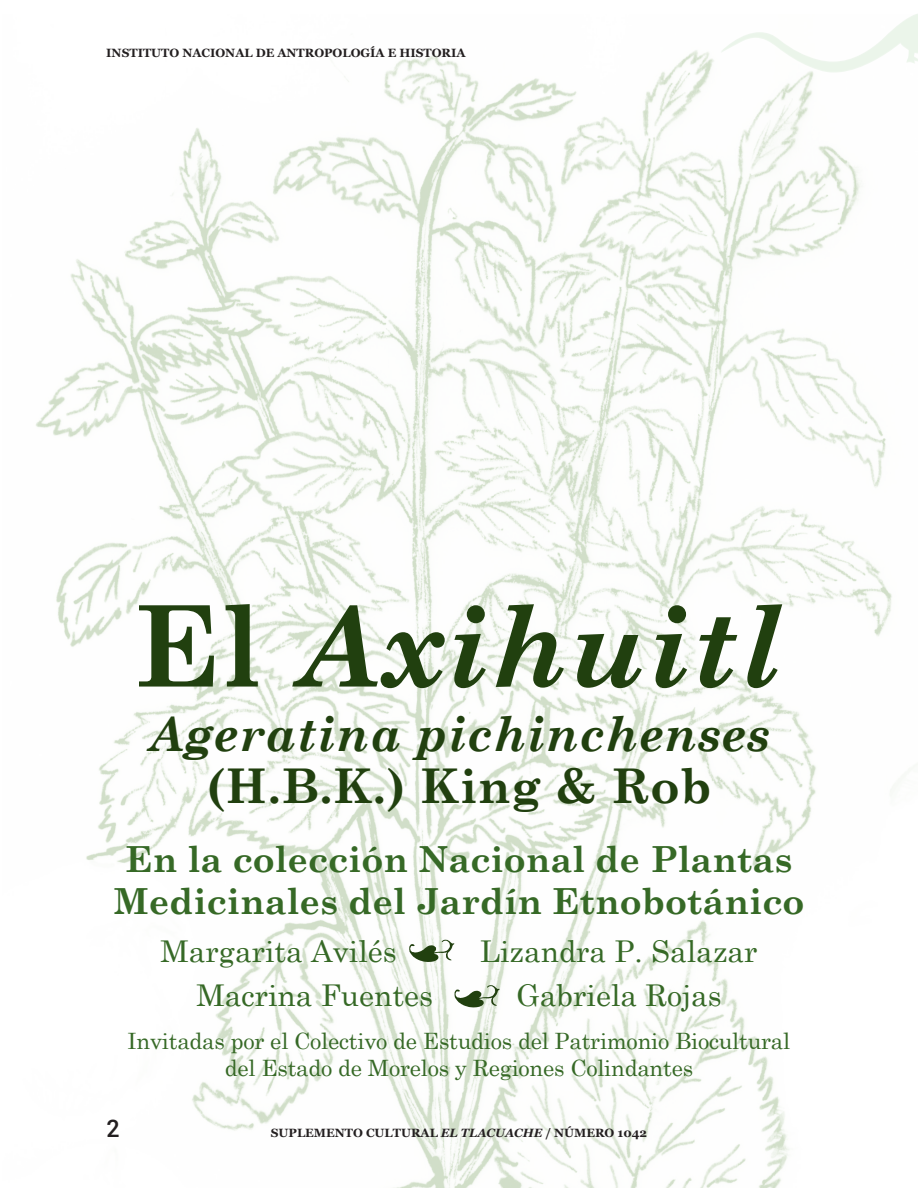
<style>
.page{position:relative;width:918px;height:1188px;background:#fff}
.page>*{position:absolute;margin:0;border:0;box-sizing:border-box;transform-origin:0 0}
.t1{font:italic 700 112.5px "Century Schoolbook";letter-spacing:.01em;color:#21400f}
.t2{font:italic 700 48px/51.8px "Century Schoolbook";letter-spacing:.01em;color:#21400f;text-align:center}
.t3{font:700 36px "Century Schoolbook";color:#366926}
.t4{font:30px "Century Schoolbook";color:#366926}
.t5{font:500 24px "Roboto";color:#231f20}
.t6{font:22.5px "Century Schoolbook";letter-spacing:-.01em;color:#366926}
.t7{font:700 12px "Georgia";color:#231f20}
.s1{font-style:normal}
.s2{font-style:italic}
</style>
<div class="page">
<img style="left:36px;top:50px;width:856px;height:1138px">
<svg style="left:409px;top:940px;width:45px;height:22px"></svg>
<svg style="left:455px;top:985px;width:45px;height:22px"></svg>
<svg style="left:721px;top:14px;width:197px;height:59px"></svg>
<p class="t7" style="left:106px;top:45px;width:361px">INSTITUTO NACIONAL DE ANTROPOLOGÍA E HISTORIA</p>
<p class="t1" style="left:135px;top:560px;width:649px"><span class="s1">El</span> Axihuitl</p>
<p class="t2" style="left:148px;top:706px;width:623px">Ageratina pichinchenses <span class="s1">(H.B.K.) King &amp; Rob</span></p>
<p class="t3" style="left:126px;top:831px;width:668px">En la colección Nacional de Plantas</p>
<p class="t3" style="left:114px;top:873px;width:692px">Medicinales del Jardín Etnobotánico</p>
<p class="t4" style="left:161px;top:926px;width:238px">Margarita Avilés</p>
<p class="t4" style="left:480px;top:926px;width:279px">Lizandra P. Salazar</p>
<p class="t4" style="left:196px;top:970px;width:238px">Macrina Fuentes</p>
<p class="t4" style="left:517px;top:970px;width:207px">Gabriela Rojas</p>
<p class="t6" style="left:128px;top:1022px;width:664px">Invitadas por el Colectivo de Estudios del Patrimonio Biocultural</p>
<p class="t6" style="left:225px;top:1049px;width:470px">del Estado de Morelos y Regiones Colindantes</p>
<p class="t5" style="left:106px;top:1112px;width:15px">2</p>
<p class="t7" style="left:271px;top:1125px;width:378px">SUPLEMENTO CULTURAL <span class="s2">EL TLACUACHE</span> / NÚMERO 1042</p>
</div>
